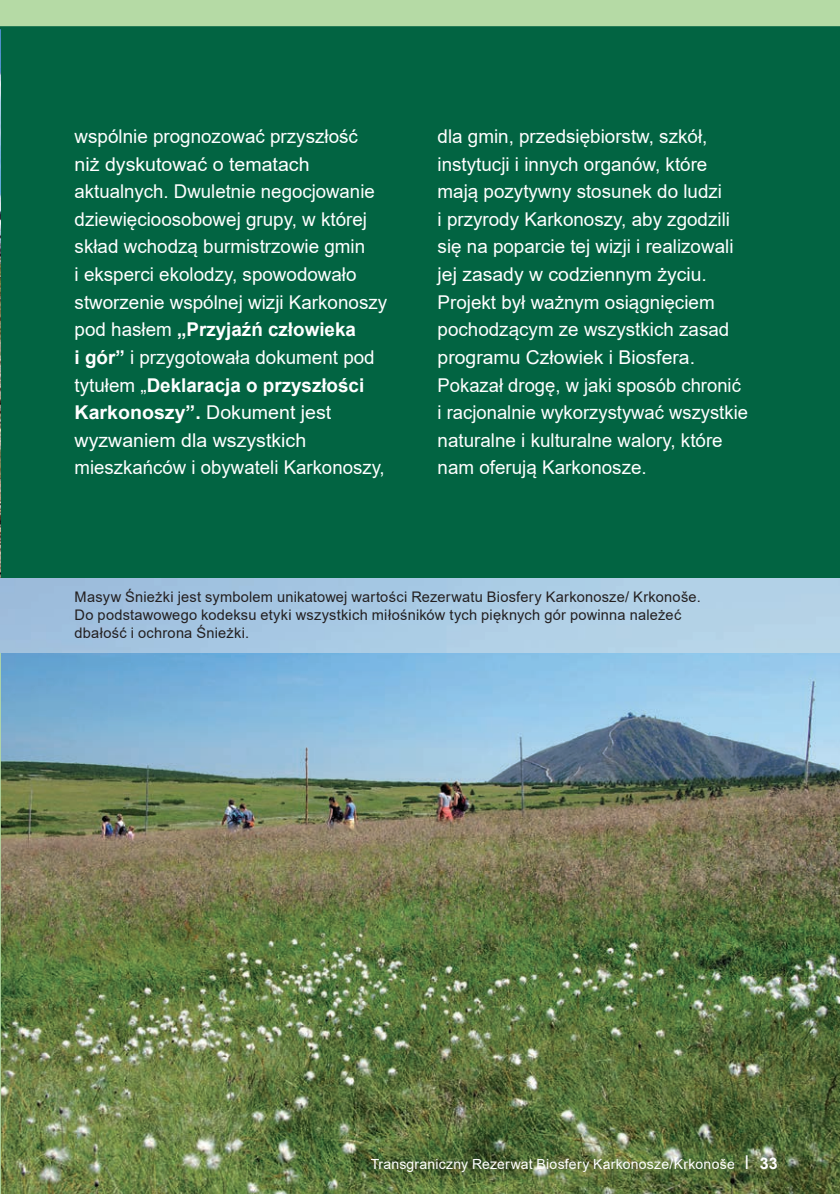
<style>
.page{position:relative;width:840px;height:1194px;background:#fff}
.page>*{position:absolute;margin:0;border:0;box-sizing:border-box;transform-origin:0 0}
.t1{font:19px/27.6px "Arial";color:#fff}
.t2{font:14.6px/18px "Arial";letter-spacing:.015em;color:#231f20}
.t3{font:14px "Arial";letter-spacing:.015em;color:#fff}
.s1{font-weight:700}
.s2{font-size:19px}
.s3{font-weight:700;font-size:16px}
</style>
<div class="page">
<hr style="left:0;top:645px;width:1px;height:548px;background:#b5daa5">
<div style="left:1px;top:28px;width:839px;height:756px;background:#026442"></div>
<img style="left:1px;top:652px;width:839px;height:541px">
<img style="left:0;top:29px;width:1px;height:623px">
<img style="left:1px;top:578px;width:839px;height:74px">
<div style="left:0;top:0;width:840px;height:28px;background:#b5daa5"></div>
<hr style="left:0;top:26px;width:840px;height:3px;background:#026442">
<p class="t1" style="left:75px;top:122px;width:314px">wspólnie prognozować przyszłość niż dyskutować o tematach aktualnych. Dwuletnie negocjowanie dziewięcioosobowej grupy, w której skład wchodzą burmistrzowie gmin<br>i eksperci ekolodzy, spowodowało stworzenie wspólnej wizji Karkonoszy pod hasłem <span class="s1">„Przyjaźń człowieka<br>i gór”</span> i przygotowała dokument pod tytułem „<span class="s1">Deklaracja o przyszłości Karkonoszy”.</span> Dokument jest wyzwaniem dla wszystkich mieszkańców i obywateli Karkonoszy,</p>
<p class="t1" style="left:437px;top:122px;width:312px">dla gmin, przedsiębiorstw, szkół, instytucji i innych organów, które mają pozytywny stosunek do ludzi<br>i przyrody Karkonoszy, aby zgodzili się na poparcie tej wizji i realizowali jej zasady w codziennym życiu.<br>Projekt był ważnym osiągnięciem pochodzącym ze wszystkich zasad programu Człowiek i Biosfera.<br>Pokazał drogę, w jaki sposób chronić i racjonalnie wykorzystywać wszystkie naturalne i kulturalne walory, które nam oferują Karkonosze.</p>
<p class="t2" style="left:75px;top:588px;width:627px">Masyw Śnieżki jest symbolem unikatowej wartości Rezerwatu Biosfery Karkonosze/ Krkonoše.<br>Do podstawowego kodeksu etyki wszystkich miłośników tych pięknych gór powinna należeć dbałość i ochrona Śnieżki.</p>
<p class="t3" style="left:371px;top:1156px;width:408px">Transgraniczny Rezerwat Biosfery Karkonosze/Krkonoše <span class="s2">l</span> <span class="s3">33</span></p>
</div>
